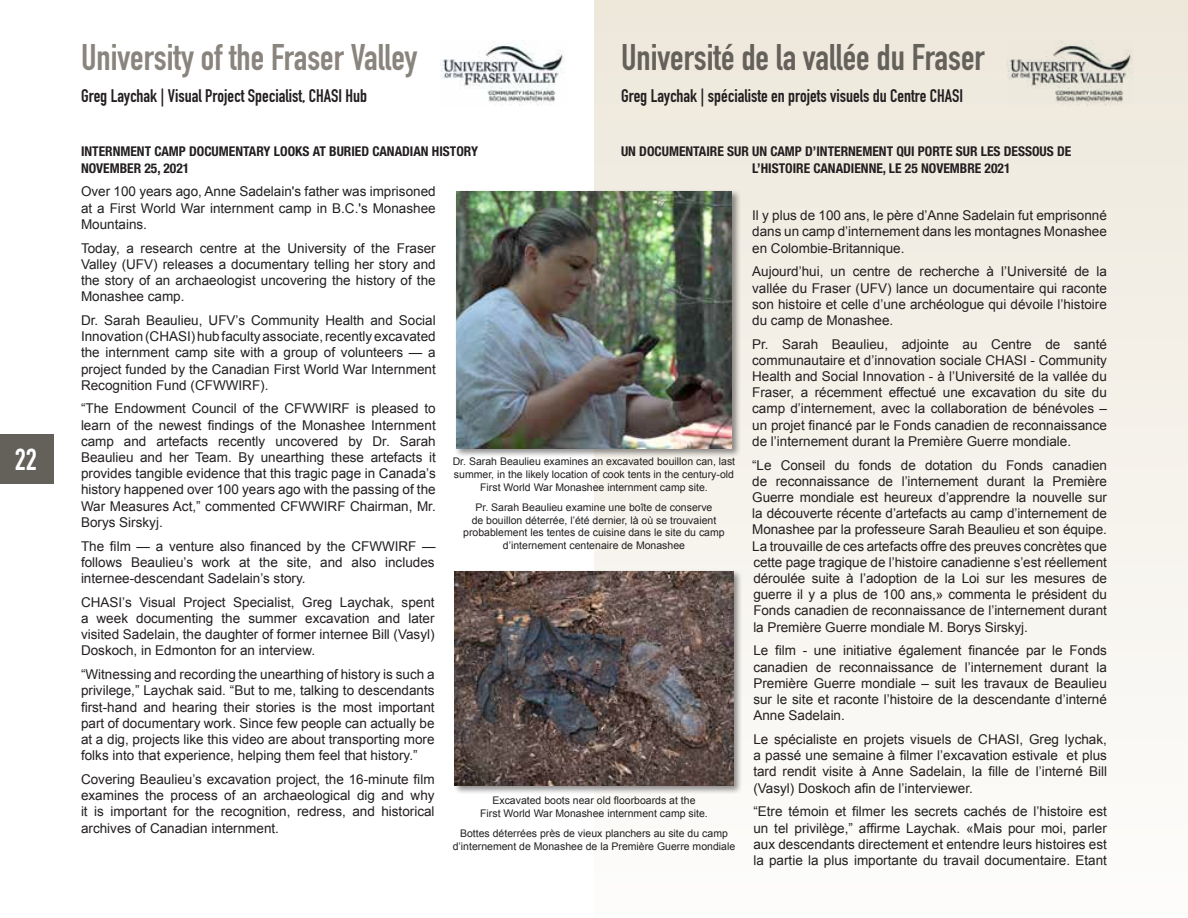
<style>
.page{position:relative;width:1188px;height:918px;background:#fff}
.page>*{position:absolute;margin:0;border:0;box-sizing:border-box;transform-origin:0 0}
.t1{font:36.6px "DIN Engschrift Std";color:#64615b}
.t2{font:36.6px "DIN Engschrift Std";color:#89847d}
.t3{font:30px "DIN Engschrift Std";color:#fff}
.t4{font:18px "DIN Engschrift Std";color:#231f20}
.t5{font:13.5px/16.2px "Arial";color:#231f20;text-align:justify}
.t6{font:700 condensed 13.5px/16.2px "Helvetica Neue LT Std";color:#231f20}
.t7{font:10.5px/12.8px "Arial";color:#231f20;text-align:center}
</style>
<div class="page">
<div style="left:594px;top:0;width:594px;height:918px;background:linear-gradient(to bottom,#eee8db,#fdfcfb)"></div>
<div style="left:454px;top:189px;width:288px;height:268px;background:#231f20;opacity:.5"></div>
<img style="left:456px;top:191px;width:276px;height:257px">
<div style="left:453px;top:570px;width:290px;height:224px;background:#231f20;opacity:.5"></div>
<img style="left:455px;top:571px;width:278px;height:214px">
<img style="left:441px;top:44px;width:122px;height:61px">
<img style="left:1008px;top:40px;width:126px;height:65px">
<div style="left:0;top:434px;width:54px;height:50px;background:#64615b"></div>
<h2 class="t3" style="left:15px;top:442px;width:24px">22</h2>
<h1 class="t1" style="left:621px;top:35px;width:365px">Université de la vallée du Fraser</h1>
<h3 class="t4" style="left:621px;top:86px;width:344px">Greg Laychak | spécialiste en projets visuels du Centre CHASI</h3>
<p class="t6" style="left:752px;top:143px;width:321px;text-indent:-131px">UN DOCUMENTAIRE SUR UN CAMP D’INTERNEMENT QUI PORTE SUR LES DESSOUS DE<br>L’HISTOIRE CANADIENNE, LE 25 NOVEMBRE 2021</p>
<p class="t5" style="left:752px;top:207px;width:356px">Il y plus de 100 ans, le père d’Anne Sadelain fut emprisonné dans un camp d’internement dans les montagnes Monashee en Colombie-Britannique.</p>
<p class="t5" style="left:752px;top:264px;width:356px">Aujourd’hui, un centre de recherche à l’Université de la vallée du Fraser (UFV) lance un documentaire qui raconte son histoire et celle d’une archéologue qui dévoile l’histoire du camp de Monashee.</p>
<p class="t5" style="left:752px;top:336px;width:356px">Pr. Sarah Beaulieu, adjointe au Centre de santé communautaire et d’innovation sociale CHASI - Community Health and Social Innovation - à l’Université de la vallée du Fraser, a récemment effectué une excavation du site du camp d’internement, avec la collaboration de bénévoles – un projet financé par le Fonds canadien de reconnaissance de l’internement durant la Première Guerre mondiale.</p>
<p class="t5" style="left:752px;top:457px;width:356px">“Le Conseil du fonds de dotation du Fonds canadien de reconnaissance de l’internement durant la Première Guerre mondiale est heureux d’apprendre la nouvelle sur la découverte récente d’artefacts au camp d’internement de Monashee par la professeure Sarah Beaulieu et son équipe.<br>La trouvaille de ces artefacts offre des preuves concrètes que cette page tragique de l’histoire canadienne s’est réellement déroulée suite à l’adoption de la Loi sur les mesures de guerre il y a plus de 100 ans,» commenta le président du Fonds canadien de reconnaissance de l’internement durant la Première Guerre mondiale M. Borys Sirskyj.</p>
<p class="t5" style="left:753px;top:643px;width:355px">Le film - une initiative également financée par le Fonds canadien de reconnaissance de l’internement durant la Première Guerre mondiale – suit les travaux de Beaulieu sur le site et raconte l’histoire de la descendante d’interné Anne Sadelain.</p>
<p class="t5" style="left:753px;top:731px;width:355px">Le spécialiste en projets visuels de CHASI, Greg lychak, a passé une semaine à filmer l’excavation estivale et plus tard rendit visite à Anne Sadelain, la fille de l’interné Bill (Vasyl) Doskoch afin de l’interviewer.</p>
<p class="t5" style="left:753px;top:804px;width:355px">“Etre témoin et filmer les secrets cachés de l’histoire est un tel privilège,” affirme Laychak. «Mais pour moi, parler aux descendants directement et entendre leurs histoires est la partie la plus importante du travail documentaire. Etant</p>
<h1 class="t2" style="left:81px;top:35px;width:338px">University of the Fraser Valley</h1>
<h3 class="t4" style="left:81px;top:86px;width:288px">Greg Laychak | Visual Project Specialist, CHASI Hub</h3>
<p class="t6" style="left:81px;top:143px;width:399px">INTERNMENT CAMP DOCUMENTARY LOOKS AT BURIED CANADIAN HISTORY<br>NOVEMBER 25, 2021</p>
<p class="t5" style="left:81px;top:184px;width:356px">Over 100 years ago, Anne Sadelain's father was imprisoned at a First World War internment camp in B.C.'s Monashee Mountains.</p>
<p class="t5" style="left:81px;top:240px;width:356px">Today, a research centre at the University of the Fraser Valley (UFV) releases a documentary telling her story and the story of an archaeologist uncovering the history of the Monashee camp.</p>
<p class="t5" style="left:81px;top:312px;width:356px">Dr. Sarah Beaulieu, UFV’s Community Health and Social Innovation (CHASI) hub faculty associate, recently excavated the internment camp site with a group of volunteers — a project funded by the Canadian First World War Internment Recognition Fund (CFWWIRF).</p>
<p class="t5" style="left:81px;top:401px;width:356px">“The Endowment Council of the CFWWIRF is pleased to learn of the newest findings of the Monashee Internment camp and artefacts recently uncovered by Dr. Sarah Beaulieu and her Team. By unearthing these artefacts it provides tangible evidence that this tragic page in Canada’s history happened over 100 years ago with the passing of the War Measures Act,” commented CFWWIRF Chairman, Mr.<br>Borys Sirskyj.</p>
<p class="t5" style="left:81px;top:538px;width:356px">The film — a venture also financed by the CFWWIRF — follows Beaulieu’s work at the site, and also includes internee-descendant Sadelain’s story.</p>
<p class="t5" style="left:81px;top:594px;width:355px">CHASI’s Visual Project Specialist, Greg Laychak, spent a week documenting the summer excavation and later visited Sadelain, the daughter of former internee Bill (Vasyl)<br>Doskoch, in Edmonton for an interview.</p>
<p class="t5" style="left:81px;top:666px;width:355px">“Witnessing and recording the unearthing of history is such a privilege,” Laychak said. “But to me, talking to descendants first-hand and hearing their stories is the most important part of documentary work. Since few people can actually be at a dig, projects like this video are about transporting more folks into that experience, helping them feel that history.”</p>
<p class="t5" style="left:81px;top:771px;width:355px">Covering Beaulieu’s excavation project, the 16-minute film examines the process of an archaeological dig and why it is important for the recognition, redress, and historical archives of Canadian internment.</p>
<p class="t7" style="left:453px;top:455px;width:284px">Dr. Sarah Beaulieu examines an excavated bouillon can, last summer, in the likely location of cook tents in the century-old<br>First World War Monashee internment camp site.</p>
<p class="t7" style="left:463px;top:501px;width:263px">Pr. Sarah Beaulieu examine une boîte de conserve<br>de bouillon déterrée, l’été dernier, là où se trouvaient probablement les tentes de cuisine dans le site du camp d’internement centenaire de Monashee</p>
<p class="t7" style="left:480px;top:794px;width:229px">Excavated boots near old floorboards at the<br>First World War Monashee internment camp site.</p>
<p class="t7" style="left:453px;top:827px;width:284px">Bottes déterrées près de vieux planchers au site du camp d’internement de Monashee de la Première Guerre mondiale</p>
</div>
